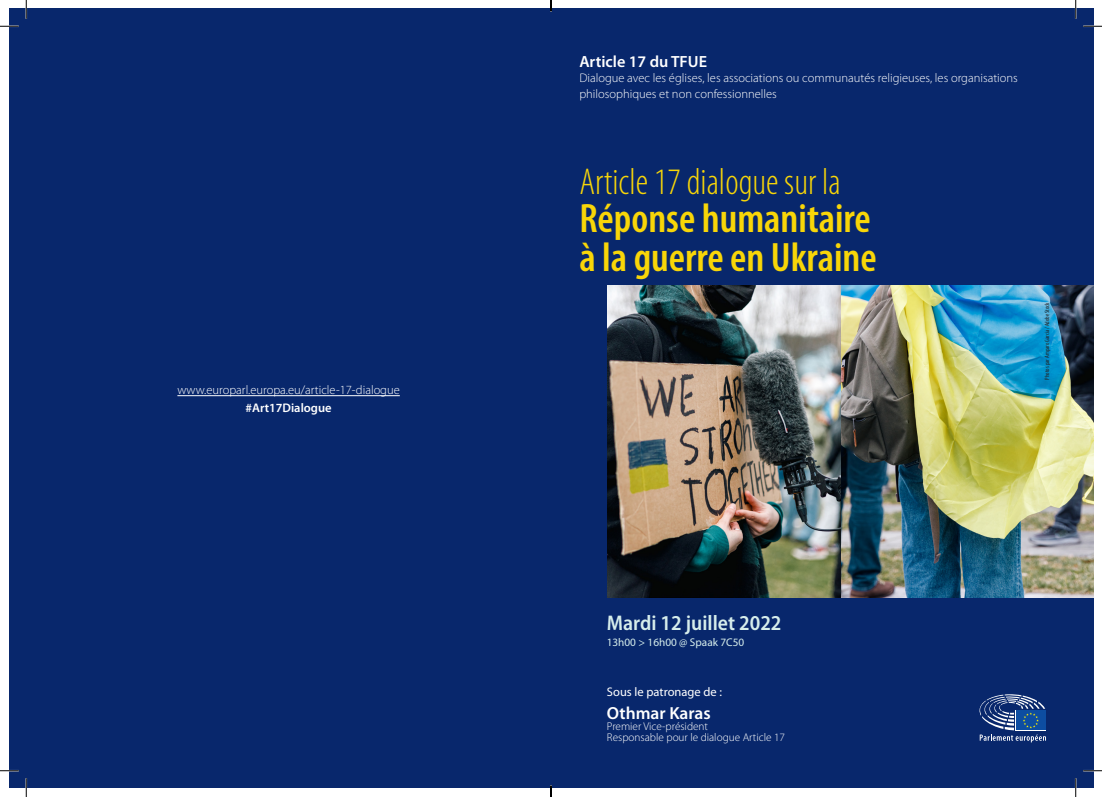
<style>
.page{position:relative;width:1102px;height:797px;background:#fff}
.page>*{position:absolute;margin:0;border:0;box-sizing:border-box;transform-origin:0 0}
.t1{font:600 condensed 41.25px/39.4px "Myriad Pro";color:#f8d608}
.t2{font:300 condensed 37.5px "Myriad Pro";color:#f8d608}
.t3{font:600 semi-condensed 21.25px "Myriad Pro";color:#d6edeb}
.t4{font:600 17.5px "Myriad Pro";color:#fff}
.t5{font:600 16.25px "Myriad Pro";color:#fff}
.t6{font:300 12.5px/15.6px "Myriad Pro";color:#fff}
.t7{font:12.5px "Myriad Pro";color:#fff}
.t8{font:600 12.5px "Myriad Pro";color:#fff}
.t9{font:300 11.25px "Myriad Pro";color:#fff}
.t10{font:11.25px "Myriad Pro";color:#d6edeb}
.t11{font:condensed 6.25px "Myriad Pro";color:#231f20}
</style>
<div class="page">
<div style="left:9px;top:9px;width:1084px;height:779px;background:#08276c"></div>
<img style="left:607px;top:285px;width:234px;height:313px">
<img style="left:841px;top:285px;width:252px;height:313px">
<hr style="left:177px;top:395px;width:223px;height:1px;background:#fff">
<svg style="left:979px;top:694px;width:66px;height:48px"></svg>
<svg style="left:0;top:25px;width:19px;height:2px"></svg>
<svg style="left:1083px;top:25px;width:18px;height:2px"></svg>
<svg style="left:0;top:770px;width:19px;height:1px"></svg>
<svg style="left:1083px;top:770px;width:18px;height:1px"></svg>
<svg style="left:25px;top:0;width:2px;height:19px"></svg>
<svg style="left:25px;top:778px;width:2px;height:19px"></svg>
<svg style="left:1074px;top:0;width:2px;height:19px"></svg>
<svg style="left:1074px;top:778px;width:2px;height:19px"></svg>
<svg style="left:550px;top:785px;width:1px;height:12px"></svg>
<p class="t6" style="left:177px;top:382px;width:224px">www.europarl.europa.eu/article-17-dialogue</p>
<p class="t8" style="left:245px;top:401px;width:88px">#Art17Dialogue</p>
<p class="t5" style="left:579px;top:52px;width:129px">Article 17 du TFUE</p>
<p class="t6" style="left:579px;top:71px;width:440px">Dialogue avec les églises, les associations ou communautés religieuses, les organisations philosophiques et non confessionnelles</p>
<p class="t2" style="left:579px;top:162px;width:263px">Article 17 dialogue sur la</p>
<p class="t1" style="left:579px;top:199px;width:299px">Réponse humanitaire à la guerre en Ukraine</p>
<p class="t11" style="left:1043px;top:379px;width:78px;rotate:-90deg">Photos par Amparo Garcia / Adobe Stock</p>
<p class="t3" style="left:606px;top:611px;width:176px">Mardi 12 juillet 2022</p>
<p class="t10" style="left:606px;top:636px;width:139px">13h00 &gt; 16h00 @ Spaak 7C50</p>
<p class="t7" style="left:607px;top:685px;width:116px">Sous le patronage de :</p>
<p class="t4" style="left:607px;top:703px;width:105px">Othmar Karas</p>
<p class="t9" style="left:607px;top:720px;width:103px">Premier Vice-président</p>
<p class="t9" style="left:607px;top:731px;width:179px">Responsable pour le dialogue Article 17</p>
</div>
